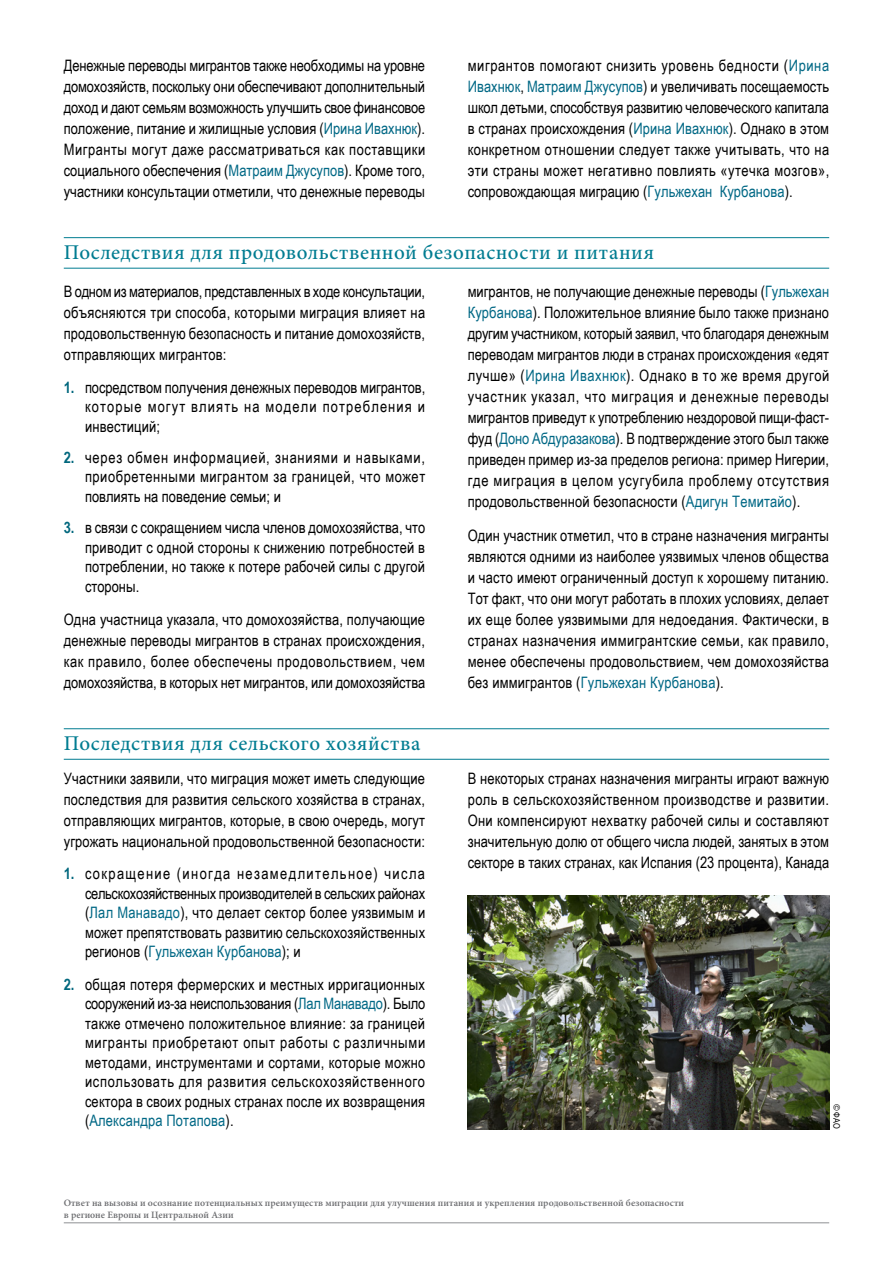
<style>
.page{position:relative;width:893px;height:1263px;background:#fff}
.page>*{position:absolute;margin:0;border:0;box-sizing:border-box;transform-origin:0 0}
.sub_TITLE_H2_-_RU{font:500 21px "Minion Pro";letter-spacing:.025em;color:#007c91}
.TEXT_RU{font:15.75px/21px "Arial Narrow";letter-spacing:.005em;color:#000;text-align:justify}
.t1{font:600 9.75px/12px "Minion Pro";letter-spacing:.005em;color:#6d6e71}
.t2{font:9px "Arial Narrow";color:#000}
.s1{color:#006885}
.s2{font-weight:700;color:#00677d}
.s3{font-family:"Rotis Sans Serif";font-size:13.5px}
</style>
<div class="page">
<hr style="left:64px;top:1222px;width:765px;height:1px;background:#939598">
<hr style="left:64px;top:237px;width:765px;height:1px;background:#007c91">
<hr style="left:64px;top:268px;width:765px;height:1px;background:#007c91">
<hr style="left:64px;top:728px;width:765px;height:1px;background:#007c91">
<hr style="left:64px;top:759px;width:765px;height:1px;background:#007c91">
<img style="left:468px;top:895px;width:361px;height:234px">
<p class="TEXT_RU" style="left:64px;top:54px;width:363px">Денежные переводы мигрантов также необходимы на уровне домохозяйств, поскольку они обеспечивают дополнительный доход и дают семьям возможность улучшить свое финансовое положение, питание и жилищные условия (<span class="s1">Ирина Ивахнюк</span>).<br>Мигранты могут даже рассматриваться как поставщики социального обеспечения (<span class="s1">Матраим Джусупов</span>). Кроме того, участники консультации отметили, что денежные переводы</p>
<p class="TEXT_RU" style="left:468px;top:54px;width:363px">мигрантов помогают снизить уровень бедности (<span class="s1">Ирина Ивахнюк</span>, <span class="s1">Матраим Джусупов</span>) и увеличивать посещаемость школ детьми, способствуя развитию человеческого капитала в странах происхождения (<span class="s1">Ирина Ивахнюк</span>). Однако в этом конкретном отношении следует также учитывать, что на эти страны может негативно повлиять «утечка мозгов», сопровождающая миграцию (<span class="s1">Гульжехан Курбанова</span>).</p>
<p class="sub_TITLE_H2_-_RU" style="left:64px;top:238px;width:592px">Последствия для продовольственной безопасности и питания</p>
<p class="TEXT_RU" style="left:64px;top:281px;width:363px">В одном из материалов, представленных в ходе консультации, объясняются три способа, которыми миграция влияет на продовольственную безопасность и питание домохозяйств, отправляющих мигрантов:</p>
<p class="TEXT_RU" style="left:85px;top:377px;width:342px;line-height:19.5px;text-indent:-21px"><span class="s2">1.</span> посредством получения денежных переводов мигрантов, которые могут влиять на модели потребления и инвестиций;</p>
<p class="TEXT_RU" style="left:85px;top:447px;width:342px;line-height:19.5px;text-indent:-21px"><span class="s2">2.</span> через обмен информацией, знаниями и навыками, приобретенными мигрантом за границей, что может повлиять на поведение семьи; и</p>
<p class="TEXT_RU" style="left:85px;top:517px;width:342px;line-height:19.5px;text-indent:-21px"><span class="s2">3.</span> в связи с сокращением числа членов домохозяйства, что приводит с одной стороны к снижению потребностей в потреблении, но также к потере рабочей силы с другой стороны.</p>
<p class="TEXT_RU" style="left:64px;top:608px;width:363px">Одна участница указала, что домохозяйства, получающие денежные переводы мигрантов в странах происхождения, как правило, более обеспечены продовольствием, чем домохозяйства, в которых нет мигрантов, или домохозяйства</p>
<p class="TEXT_RU" style="left:468px;top:281px;width:363px">мигрантов, не получающие денежные переводы (<span class="s1">Гульжехан Курбанова</span>). Положительное влияние было также признано другим участником, который заявил, что благодаря денежным переводам мигрантов люди в странах происхождения «едят лучше» (<span class="s1">Ирина Ивахнюк</span>). Однако в то же время другой участник указал, что миграция и денежные переводы мигрантов приведут к употреблению нездоровой пищи-фаст&shy;фуд (<span class="s1">Доно Абдуразакова</span>). В подтверждение этого был также приведен пример из-за пределов региона: пример Нигерии, где миграция в целом усугубила проблему отсутствия продовольственной безопасности (<span class="s1">Адигун Темитайо</span>).</p>
<p class="TEXT_RU" style="left:468px;top:524px;width:363px">Один участник отметил, что в стране назначения мигранты являются одними из наиболее уязвимых членов общества и часто имеют ограниченный доступ к хорошему питанию.<br>Тот факт, что они могут работать в плохих условиях, делает их еще более уязвимыми для недоедания. Фактически, в странах назначения иммигрантские семьи, как правило, менее обеспечены продовольствием, чем домохозяйства без иммигрантов (<span class="s1">Гульжехан Курбанова</span>).</p>
<p class="sub_TITLE_H2_-_RU" style="left:64px;top:729px;width:358px">Последствия для сельского хозяйства</p>
<p class="TEXT_RU" style="left:64px;top:767px;width:363px">Участники заявили, что миграция может иметь следующие последствия для развития сельского хозяйства в странах, отправляющих мигрантов, которые, в свою очередь, могут угрожать национальной продовольственной безопасности:</p>
<p class="TEXT_RU" style="left:85px;top:863px;width:342px;line-height:19.5px;text-indent:-21px"><span class="s2">1.</span> сокращение (иногда незамедлительное) числа сельскохозяйственных производителей в сельских районах (<span class="s1">Лал Манавадо</span>), что делает сектор более уязвимым и может препятствовать развитию сельскохозяйственных регионов (<span class="s1">Гульжехан Курбанова</span>); и</p>
<p class="TEXT_RU" style="left:85px;top:974px;width:342px;line-height:19.5px;text-indent:-21px"><span class="s2">2.</span> общая потеря фермерских и местных ирригационных сооружений из-за неиспользования (<span class="s1">Лал Манавадо</span>). Было также отмечено положительное влияние: за границей мигранты приобретают опыт работы с различными методами, инструментами и сортами, которые можно использовать для развития сельскохозяйственного сектора в своих родных странах после их возвращения (<span class="s1">Александра Потапова</span>).</p>
<p class="TEXT_RU" style="left:468px;top:767px;width:363px">В некоторых странах назначения мигранты играют важную роль в сельскохозяйственном производстве и развитии.<br>Они компенсируют нехватку рабочей силы и составляют значительную долю от общего числа людей, занятых в этом секторе в таких странах, как Испания (23 процента), Канада</p>
<p class="t2" style="left:843px;top:1104px;width:27px;rotate:90deg"><span class="s3">©</span> ФАО</p>
<p class="t1" style="left:64px;top:1197px;width:622px">Ответ на вызовы и осознание потенциальных преимуществ миграции для улучшения питания и укрепления продовольственной безопасности в регионе Европы и Центральной Азии</p>
</div>
